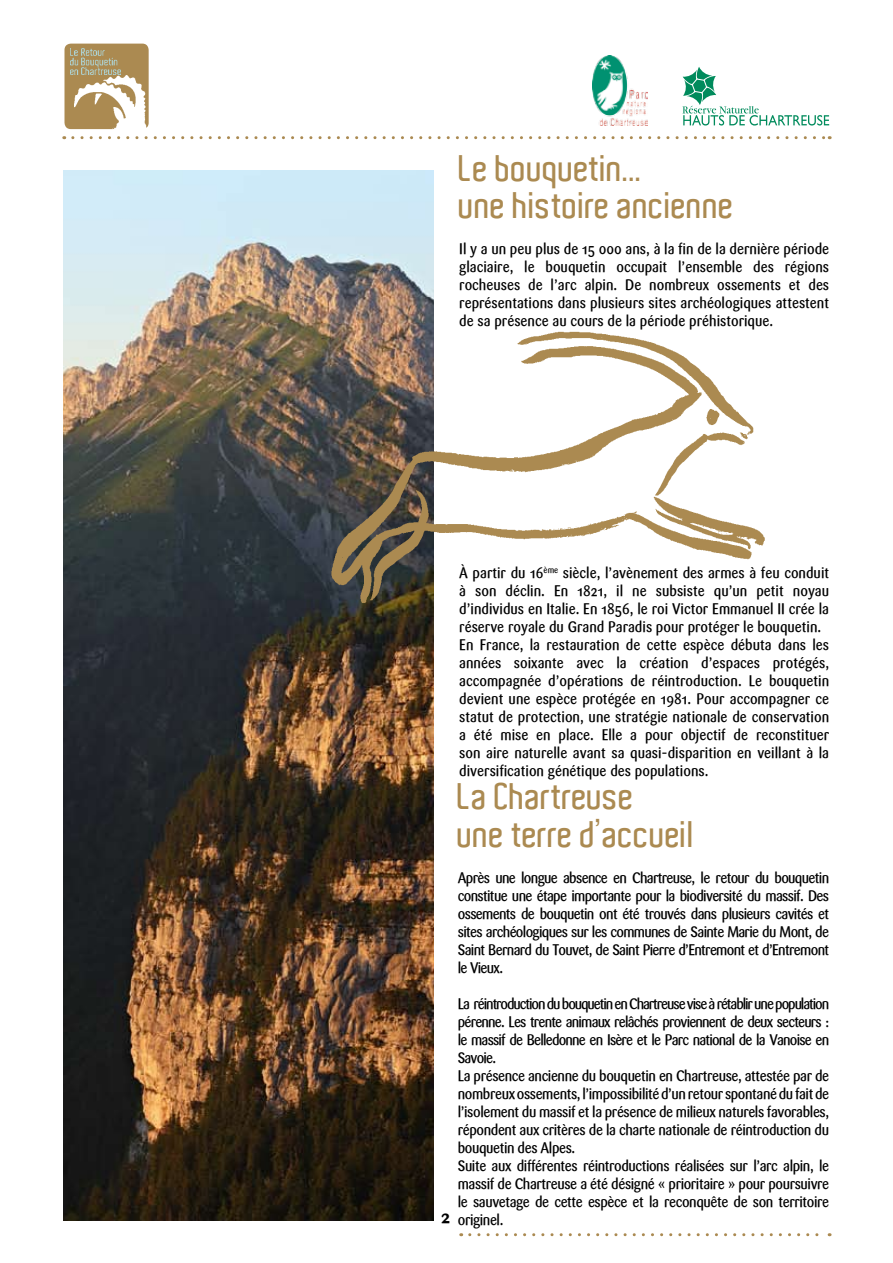
<style>
.page{position:relative;width:893px;height:1263px;background:#fff}
.page>*{position:absolute;margin:0;border:0;box-sizing:border-box;transform-origin:0 0}
.t1{font:600 36px/37.5px "Aldo";color:#ab8a51}
.t2{font:700 18px "Sari";color:#000}
.t3{font:500 15px/18px "Sari";letter-spacing:-.03em;color:#000;text-align:justify;scale:.9 1}
.t4{font:500 15px/18px "Sari";color:#000;scale:.9 1}
.s1{font-family:"Verdana";font-weight:400}
</style>
<div class="page">
<img style="left:64px;top:170px;width:370px;height:1050px">
<div style="left:63px;top:42px;width:88px;height:89px;background:#ab8a51;border-radius:8px"></div>
<div style="left:61px;top:40px;width:92px;height:93px;border:4px solid #fff;border-radius:8px"></div>
<img style="left:71px;top:48px;width:49px;height:26px">
<img style="left:74px;top:75px;width:73px;height:55px">
<img style="left:593px;top:55px;width:55px;height:70px">
<svg style="left:682px;top:67px;width:147px;height:59px"></svg>
<svg style="left:73px;top:136px;width:757px;height:3px"></svg>
<img style="left:332px;top:278px;width:433px;height:333px">
<svg style="left:470px;top:1233px;width:360px;height:3px"></svg>
<h1 class="t1" style="left:459px;top:149px;width:277px">Le bouquetin...<br>une histoire ancienne</h1>
<p class="t3" style="left:459px;top:240px;width:413px">Il y a un peu plus de 15 000 ans, à la fin de la dernière période glaciaire, le bouquetin occupait l’ensemble des régions rocheuses de l’arc alpin. De nombreux ossements et des représentations dans plusieurs sites archéologiques attestent de sa présence au cours de la période préhistorique.</p>
<p class="t2" style="left:441px;top:1206px;width:11px">2</p>
<p class="t4" style="left:459px;top:564px;width:413px">À partir du 16<sup>ème</sup> siècle, l’avènement des armes à feu conduit à son déclin. En 1821, il ne subsiste qu’un petit noyau d’individus en Italie. En 1856, le roi Victor Emmanuel II crée la réserve royale du Grand Paradis pour protéger le bouquetin.<br>En France, la restauration de cette espèce débuta dans les années soixante avec la création d’espaces protégés, accompagnée d’opérations de réintroduction. Le bouquetin devient une espèce protégée en 1981. Pour accompagner ce statut de protection, une stratégie nationale de conservation a été mise en place. Elle a pour objectif de reconstituer son aire naturelle avant sa quasi<span class="s1">-</span>disparition en veillant à la diversification génétique des populations.</p>
<h1 class="t1" style="left:458px;top:778px;width:239px">La Chartreuse<br>une terre d’accueil</h1>
<p class="t3" style="left:458px;top:869px;width:414px">Après une longue absence en Chartreuse, le retour du bouquetin constitue une étape importante pour la biodiversité du massif. Des ossements de bouquetin ont été trouvés dans plusieurs cavités et sites archéologiques sur les communes de Sainte Marie du Mont, de Saint Bernard du Touvet, de Saint Pierre d’Entremont et d’Entremont le Vieux.</p>
<p class="t3" style="left:458px;top:995px;width:414px;text-align:left">La réintroduction du bouquetin en Chartreuse vise à rétablir une population pérenne. Les trente animaux relâchés proviennent de deux secteurs : le massif de Belledonne en Isère et le Parc national de la Vanoise en Savoie.<br>La présence ancienne du bouquetin en Chartreuse, attestée par de nombreux ossements, l’impossibilité d’un retour spontané du fait de l’isolement du massif et la présence de milieux naturels favorables, répondent aux critères de la charte nationale de réintroduction du bouquetin des Alpes.<br>Suite aux différentes réintroductions réalisées sur l’arc alpin, le massif de Chartreuse a été désigné « prioritaire » pour poursuivre le sauvetage de cette espèce et la reconquête de son territoire originel.</p>
</div>
